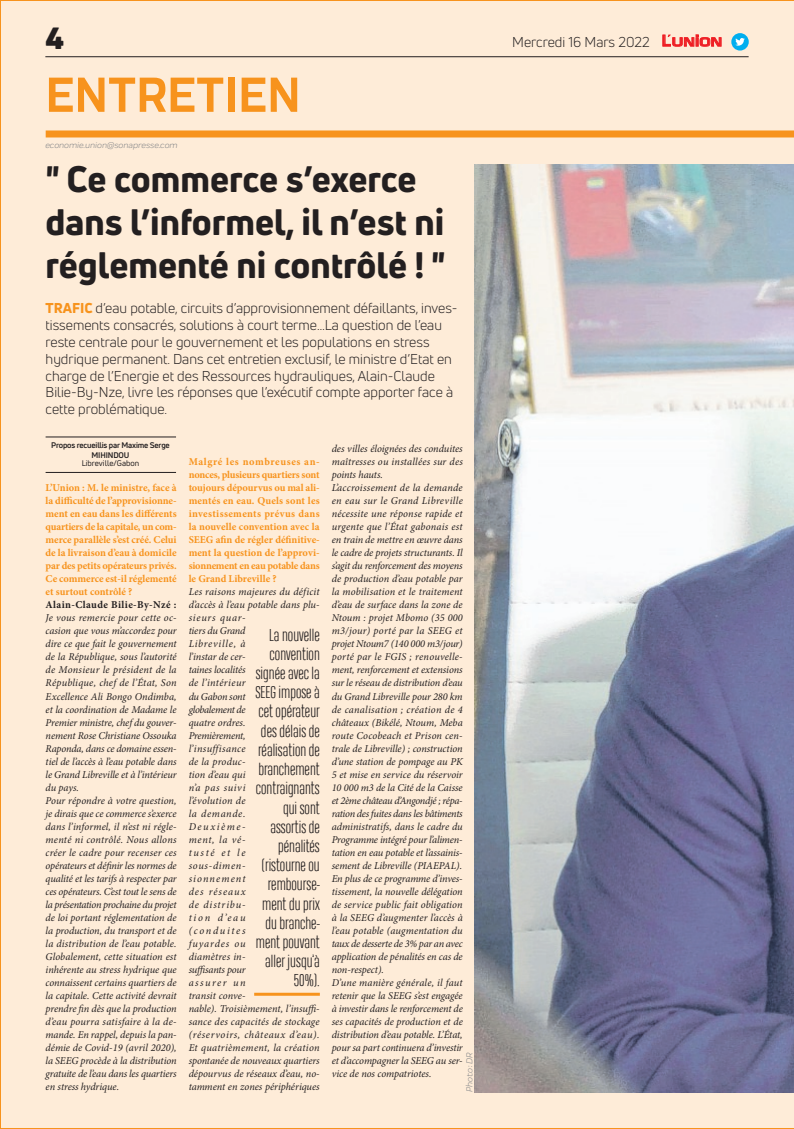
<style>
.page{position:relative;width:794px;height:1129px;background:#fff}
.page>*{position:absolute;margin:0;border:0;box-sizing:border-box;transform-origin:0 0}
.t1{font:700 51px "Praktika";color:#f7931d}
.t2{font:800 36px/43.2px "Uni Neue";color:#231f20}
.t3{font:900 30px "Uni Neue";color:#231f20}
.t4{font:300 16px/19.2px "Heading Compressed Pro";color:#231f20;text-align:right}
.t5{font:14px/16.8px "Uni Neue";color:#231f20}
.t6{font:italic 10.5px/13px "Minion Pro";color:#231f20}
.t7{font:700 10.5px/13px "Minion Pro";letter-spacing:-.01em;color:#f7931d;text-align:justify}
.t8{font:700 10.5px "Minion Pro";letter-spacing:.04em;color:#231f20}
.t9{font:italic 9px "Praktika";color:#818386}
.t10{font:700 8px/9.6px "Uni Neue";letter-spacing:-.02em;color:#231f20;text-align:center}
.t11{font:8px "Uni Neue";color:#231f20}
.s1{font-weight:800;color:#f7931d}
.s2{font-family:"Eurostile";font-weight:600;font-size:14.9px;color:#ee1d23}
.s3{font-family:"Eurostile";font-weight:600;font-size:11.4px;color:#ee1d23}
</style>
<div class="page">
<div style="left:0;top:0;width:794px;height:1128px;background:#feecd8"></div>
<img style="left:474px;top:164px;width:320px;height:927px">
<div style="left:46px;top:130px;width:748px;height:7px;background:#f7931d"></div>
<hr style="left:45px;top:56px;width:703px;height:1px;background:#231f20">
<svg style="left:662px;top:34px;width:60px;height:13px"></svg>
<div style="left:731px;top:33px;width:17px;height:18px;background:#00aeef;border-radius:50%"></div>
<svg style="left:735px;top:38px;width:10px;height:8px"></svg>
<hr style="left:46px;top:472px;width:130px;height:1px;background:#231f20">
<hr style="left:46px;top:436px;width:130px;height:1px;background:#231f20">
<hr style="left:254px;top:992px;width:66px;height:3px;background:#f7931d">
<h3 class="t3" style="left:45px;top:17px;width:20px">4</h3>
<h1 class="t1" style="left:45px;top:54px;width:257px">ENTRETIEN</h1>
<p class="t9" style="left:45px;top:139px;width:134px">economie.union@sonapresse.com</p>
<h2 class="t2" style="left:46px;top:156px;width:401px">" Ce commerce s’exerce dans l’informel, il n’est ni réglementé ni contrôlé ! "</h2>
<p class="t5" style="left:46px;top:300px;width:413px"><span class="s1">TRAFIC</span> d’eau potable, circuits d’approvisionnement défaillants, inves&shy;tissements consacrés, solutions à court terme…La question de l’eau reste centrale pour le gouvernement et les populations en stress hydrique permanent. Dans cet entretien exclusif, le ministre d’Etat en charge de l’Energie et des Ressources hydrauliques, Alain-Claude Bilie-By-Nze, livre les réponses que l’exécutif compte apporter face à cette problématique.</p>
<p class="t10" style="left:51px;top:440px;width:120px">Propos recueillis par Maxime Serge<br>MIHINDOU</p>
<p class="t11" style="left:82px;top:458px;width:59px">Libreville/Gabon</p>
<p class="t7" style="left:46px;top:481px;width:133px">L’Union : M. le ministre, face à la difficulté de l’approvisionne&shy;ment en eau dans les différents quartiers de la capitale, un com&shy;merce parallèle s’est créé. Celui de la livraison d’eau à domicile par des petits opérateurs privés.<br>Ce commerce est-il réglementé et surtout contrôlé ?</p>
<p class="t8" style="left:46px;top:597px;width:132px">Alain-Claude Bilie-By-Nzé :</p>
<p class="t6" style="left:46px;top:611px;width:133px">Je vous remercie pour cette oc&shy;casion que vous m’accordez pour dire ce que fait le gouvernement de la République, sous l’autorité de Monsieur le président de la<br>République, chef de l’État, Son<br>Excellence Ali Bongo Ondimba, et la coordination de Madame le<br>Premier ministre, chef du gouver&shy;nement Rose Christiane Ossouka<br>Raponda, dans ce domaine essen&shy;tiel de l’accès à l’eau potable dans le Grand Libreville et à l’intérieur du pays.<br>Pour répondre à votre question, je dirais que ce commerce s’exerce dans l’informel, il n’est ni régle&shy;menté ni contrôlé. Nous allons créer le cadre pour recenser ces opérateurs et définir les normes de qualité et les tarifs à respecter par ces opérateurs. C’est tout le sens de la présentation prochaine du projet de loi portant réglementation de la production, du transport et de la distribution de l’eau potable.<br>Globalement, cette situation est inhérente au stress hydrique que connaissent certains quartiers de la capitale. Cette activité devrait prendre fin dès que la production d’eau pourra satisfaire à la de&shy;mande. En rappel, depuis la pan&shy;démie de Covid-19 (avril 2020), la SEEG procède à la distribution gratuite de l’eau dans les quartiers en stress hydrique.</p>
<p class="t7" style="left:189px;top:455px;width:133px">Malgré les nombreuses an&shy;nonces, plusieurs quartiers sont toujours dépourvus ou mal ali&shy;mentés en eau. Quels sont les investissements prévus dans la nouvelle convention avec la SEEG afin de régler définitive&shy;ment la question de l’approvi&shy;sionnement en eau potable dans le Grand Libreville ?</p>
<p class="t6" style="left:189px;top:585px;width:133px">Les raisons majeures du déficit d’accès à l’eau potable dans plu&shy;sieurs quar-<br>tiers du Grand<br>Libreville, à<br>l’instar de cer-<br>taines localités<br>de l’intérieur<br>du Gabon sont<br>globalement de<br>quatre ordres.<br>Premièrement,<br>l’insuffisance<br>de la produc-<br>tion d’eau qui<br>n’a pas suivi<br>l’évolution de<br>la demande.<br>Deuxième-<br>ment, la vé-<br>tusté et le<br>sous-dimen-<br>sionnement<br>des réseaux<br>de distribu-<br>tion d’eau<br>(conduites<br>fuyardes ou<br>diamètres in-<br>suffisants pour<br>assurer un<br>transit conve-<br>nable). Troisièmement, l’insuffi&shy;sance des capacités de stockage (réservoirs, châteaux d’eau).<br>Et quatrièmement, la création spontanée de nouveaux quartiers dépourvus de réseaux d’eau, no&shy;tamment en zones périphériques</p>
<h3 class="t4" style="left:255px;top:626px;width:66px">La nouvelle convention signée avec la<br>SEEG impose à cet opérateur des délais de réalisation de branchement contraignants qui sont assortis de pénalités (ristourne ou rembourse&shy;ment du prix du branche&shy;ment pouvant aller jusqu’à<br>50%).</h3>
<p class="t6" style="left:332px;top:442px;width:133px">des villes éloignées des conduites maîtresses ou installées sur des points hauts.<br>L’accroissement de la demande en eau sur le Grand Libreville nécessite une réponse rapide et urgente que l’État gabonais est en train de mettre en œuvre dans le cadre de projets structurants. Il s’agit du renforcement des moyens de production d’eau potable par la mobilisation et le traitement d’eau de surface dans la zone de<br>Ntoum : projet Mbomo (35 000 m3/jour) porté par la SEEG et projet Ntoum7 (140 000 m3/jour) porté par le FGIS ; renouvelle&shy;ment, renforcement et extensions sur le réseau de distribution d’eau du Grand Libreville pour 280 km de canalisation ; création de 4 châteaux (Bikélé, Ntoum, Meba route Cocobeach et Prison cen&shy;trale de Libreville) ; construction d’une station de pompage au PK<br>5 et mise en service du réservoir<br>10 000 m3 de la Cité de la Caisse et 2ème château d’Angondjé ; répa&shy;ration des fuites dans les bâtiments administratifs, dans le cadre du<br>Programme intégré pour l’alimen&shy;tation en eau potable et l’assainis&shy;sement de Libreville (PIAEPAL).<br>En plus de ce programme d’inves&shy;tissement, la nouvelle délégation de service public fait obligation à la SEEG d’augmenter l’accès à l’eau potable (augmentation du taux de desserte de 3% par an avec application de pénalités en cas de non-respect).<br>D’une manière générale, il faut retenir que la SEEG s’est engagée à investir dans le renforcement de ses capacités de production et de distribution d’eau potable. L’État, pour sa part continuera d’investir et d’accompagner la SEEG au ser&shy;vice de nos compatriotes.</p>
<p class="t9" style="left:463px;top:1091px;width:41px;rotate:-90deg">Photo : DR</p>
<h3 class="t5" style="left:512px;top:33px;width:211px">Mercredi 16 Mars 2022 <span class="s2">L</span><span class="s3">UNION</span></h3>
</div>
